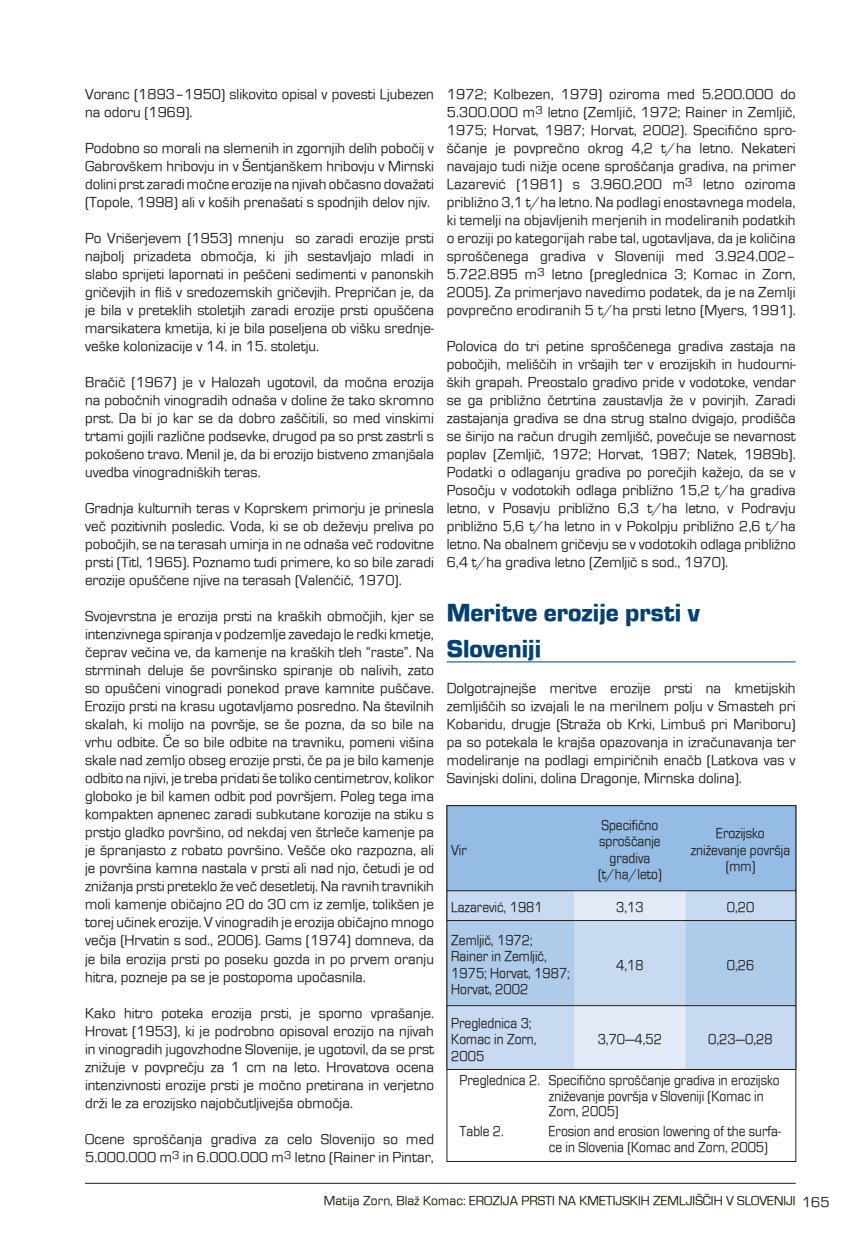
<style>
.page{position:relative;width:851px;height:1234px;background:#fff}
.page>*{position:absolute;margin:0;border:0;box-sizing:border-box;transform-origin:0 0}
.t1{font:25.5px/36px "Eurostile TEE Blac";color:#004072}
.t2{font:15px/18px "Eurostile TEE Regu";color:#231f20;text-align:justify}
.t3{font:15px/16.5px "Eurostile TEE Regu";color:#231f20;scale:.9 1}
.t4{font:13.5px "Eurostile TEE Regu";color:#181a00}
</style>
<div class="page">
<hr style="left:85px;top:1182px;width:710px;height:1px;background:#231f20">
<hr style="left:446px;top:661px;width:349px;height:1px;background:#004072">
<svg style="left:447px;top:806px;width:348px;height:262px"></svg>
<hr style="left:446px;top:890px;width:349px;height:1px;background:#231f20">
<hr style="left:446px;top:920px;width:349px;height:1px;background:#231f20">
<hr style="left:446px;top:1005px;width:349px;height:1px;background:#231f20">
<hr style="left:446px;top:805px;width:128px;height:1px;background:#231f20">
<hr style="left:446px;top:805px;width:1px;height:85px;background:#231f20">
<hr style="left:574px;top:805px;width:221px;height:1px;background:#231f20">
<hr style="left:795px;top:805px;width:1px;height:85px;background:#231f20">
<hr style="left:446px;top:890px;width:1px;height:30px;background:#231f20">
<hr style="left:795px;top:890px;width:1px;height:30px;background:#231f20">
<hr style="left:446px;top:920px;width:1px;height:85px;background:#231f20">
<hr style="left:795px;top:920px;width:1px;height:85px;background:#231f20">
<hr style="left:446px;top:1005px;width:1px;height:63px;background:#231f20">
<hr style="left:795px;top:1005px;width:1px;height:63px;background:#231f20">
<hr style="left:446px;top:1068px;width:349px;height:1px;background:#231f20">
<p class="t2" style="left:85px;top:85px;width:350px">Voranc (1893–1950) slikovito opisal v povesti Ljubezen na odoru (1969).</p>
<p class="t2" style="left:85px;top:139px;width:350px">Podobno so morali na slemenih in zgornjih delih pobočij v Gabrovškem hribovju in v Šentjanškem hribovju v Mirnski dolini prst zaradi močne erozije na njivah občasno dovažati (Topole, 1998) ali v koših prenašati s spodnjih delov njiv.</p>
<p class="t2" style="left:85px;top:229px;width:350px">Po Vrišerjevem (1953) mnenju so zaradi erozije prsti najbolj prizadeta območja, ki jih sestavljajo mladi in slabo sprijeti lapornati in peščeni sedimenti v panonskih gričevjih in fliš v sredozemskih gričevjih. Prepričan je, da je bila v preteklih stoletjih zaradi erozije prsti opuščena marsikatera kmetija, ki je bila poseljena ob višku srednje&shy;veške kolonizacije v 14. in 15. stoletju.</p>
<p class="t2" style="left:85px;top:373px;width:350px">Bračič (1967) je v Halozah ugotovil, da močna erozija na pobočnih vinogradih odnaša v doline že tako skromno prst. Da bi jo kar se da dobro zaščitili, so med vinskimi trtami gojili različne podsevke, drugod pa so prst zastrli s pokošeno travo. Menil je, da bi erozijo bistveno zmanjšala uvedba vinogradniških teras.</p>
<p class="t2" style="left:85px;top:499px;width:350px">Gradnja kulturnih teras v Koprskem primorju je prinesla več pozitivnih posledic. Voda, ki se ob deževju preliva po pobočjih, se na terasah umirja in ne odnaša več rodovitne prsti (Titl, 1965). Poznamo tudi primere, ko so bile zaradi erozije opuščene njive na terasah (Valenčič, 1970).</p>
<p class="t2" style="left:85px;top:607px;width:350px">Svojevrstna je erozija prsti na kraških območjih, kjer se intenzivnega spiranja v podzemlje zavedajo le redki kmetje, čeprav večina ve, da kamenje na kraških tleh “raste”. Na strminah deluje še površinsko spiranje ob nalivih, zato so opuščeni vinogradi ponekod prave kamnite puščave.<br>Erozijo prsti na krasu ugotavljamo posredno. Na številnih skalah, ki molijo na površje, se še pozna, da so bile na vrhu odbite. Če so bile odbite na travniku, pomeni višina skale nad zemljo obseg erozije prsti, če pa je bilo kamenje odbito na njivi, je treba pridati še toliko centimetrov, kolikor globoko je bil kamen odbit pod površjem. Poleg tega ima kompakten apnenec zaradi subkutane korozije na stiku s prstjo gladko površino, od nekdaj ven štrleče kamenje pa je špranjasto z robato površino. Vešče oko razpozna, ali je površina kamna nastala v prsti ali nad njo, četudi je od znižanja prsti preteklo že več desetletij. Na ravnih travnikih moli kamenje običajno 20 do 30 cm iz zemlje, tolikšen je torej učinek erozije. V vinogradih je erozija običajno mnogo večja (Hrvatin s sod., 2006). Gams (1974) domneva, da je bila erozija prsti po poseku gozda in po prvem oranju hitra, pozneje pa se je postopoma upočasnila.</p>
<p class="t2" style="left:85px;top:1003px;width:350px">Kako hitro poteka erozija prsti, je sporno vprašanje.<br>Hrovat (1953), ki je podrobno opisoval erozijo na njivah in vinogradih jugovzhodne Slovenije, je ugotovil, da se prst znižuje v povprečju za 1 cm na leto. Hrovatova ocena intenzivnosti erozije prsti je močno pretirana in verjetno drži le za erozijsko najobčutljivejša območja.</p>
<p class="t2" style="left:85px;top:1129px;width:350px">Ocene sproščanja gradiva za celo Slovenijo so med<br>5.000.000 m<sup>3</sup> in 6.000.000 m<sup>3</sup> letno (Rainer in Pintar,</p>
<p class="t2" style="left:446px;top:85px;width:350px">1972; Kolbezen, 1979) oziroma med 5.200.000 do 5.300.000 m<sup>3</sup> letno (Zemljič, 1972; Rainer in Zemljič, 1975; Horvat, 1987; Horvat, 2002). Specifično spro&shy;ščanje je povprečno okrog 4,2 t/ha letno. Nekateri navajajo tudi nižje ocene sproščanja gradiva, na primer Lazarević (1981) s 3.960.200 m<sup>3</sup> letno oziroma približno 3,1 t/ha letno. Na podlagi enostavnega modela, ki temelji na objavljenih merjenih in modeliranih podatkih o eroziji po kategorijah rabe tal, ugotavljava, da je količina sproščenega gradiva v Sloveniji med 3.924.002– 5.722.895 m<sup>3</sup> letno (preglednica 3; Komac in Zorn, 2005). Za primerjavo navedimo podatek, da je na Zemlji povprečno erodiranih 5 t/ha prsti letno (Myers, 1991).</p>
<p class="t2" style="left:446px;top:337px;width:350px">Polovica do tri petine sproščenega gradiva zastaja na pobočjih, meliščih in vršajih ter v erozijskih in hudourni&shy;ških grapah. Preostalo gradivo pride v vodotoke, vendar se ga približno četrtina zaustavlja že v povirjih. Zaradi zastajanja gradiva se dna strug stalno dvigajo, prodišča se širijo na račun drugih zemljišč, povečuje se nevarnost poplav (Zemljič, 1972; Horvat, 1987; Natek, 1989b).<br>Podatki o odlaganju gradiva po porečjih kažejo, da se v Posočju v vodotokih odlaga približno 15,2 t/ha gradiva letno, v Posavju približno 6,3 t/ha letno, v Podravju približno 5,6 t/ha letno in v Pokolpju približno 2,6 t/ha letno. Na obalnem gričevju se v vodotokih odlaga približno 6,4 t/ha gradiva letno (Zemljič s sod., 1970).</p>
<h1 class="t1" style="left:446px;top:595px;width:254px">Meritve erozije prsti v<br>Sloveniji</h1>
<p class="t2" style="left:446px;top:679px;width:350px">Dolgotrajnejše meritve erozije prsti na kmetijskih zemljiščih so izvajali le na merilnem polju v Smasteh pri Kobaridu, drugje (Straža ob Krki, Limbuš pri Mariboru) pa so potekala le krajša opazovanja in izračunavanja ter modeliranje na podlagi empiričnih enačb (Latkova vas v Savinjski dolini, dolina Dragonje, Mirnska dolina).</p>
<p class="t3" style="left:598px;top:816px;width:72px;text-align:center">Specifično sproščanje gradiva (t/ha/leto)</p>
<p class="t3" style="left:690px;top:825px;width:112px;text-align:center">Erozijsko zniževanje površja (mm)</p>
<p class="t3" style="left:451px;top:841px;width:19px">Vir</p>
<p class="t3" style="left:451px;top:899px;width:103px">Lazarević, 1981</p>
<p class="t3" style="left:616px;top:899px;width:32px">3,13</p>
<p class="t3" style="left:726px;top:899px;width:32px">0,20</p>
<p class="t3" style="left:451px;top:931px;width:133px">Zemljič, 1972;<br>Rainer in Zemljič,<br>1975; Horvat, 1987;<br>Horvat, 2002</p>
<p class="t3" style="left:616px;top:956px;width:32px">4,18</p>
<p class="t3" style="left:726px;top:956px;width:32px">0,26</p>
<p class="t3" style="left:451px;top:1014px;width:96px">Preglednica 3;<br>Komac in Zorn,<br>2005</p>
<p class="t3" style="left:597px;top:1030px;width:73px">3,70—4,52</p>
<p class="t3" style="left:708px;top:1030px;width:73px">0,23—0,28</p>
<p class="t3" style="left:549px;top:1071px;width:258px;line-height:15.8px;text-indent:-89px">Preglednica 2. Specifično sproščanje gradiva in erozijsko zniževanje površja v Sloveniji (Komac in<br>Zorn, 2005)</p>
<p class="t3" style="left:459px;top:1123px;width:51px">Table 2.</p>
<p class="t3" style="left:549px;top:1123px;width:259px;line-height:15.8px">Erosion and erosion lowering of the surfa&shy;ce in Slovenia (Komac and Zorn, 2005)</p>
<p class="t4" style="left:324px;top:1193px;width:473px">Matija Zorn, Blaž Komac: EROZIJA PRSTI NA KMETIJSKIH ZEMLJIŠČIH V SLOVENIJI</p>
<p class="t2" style="left:802px;top:1192px;width:29px">165</p>
</div>
